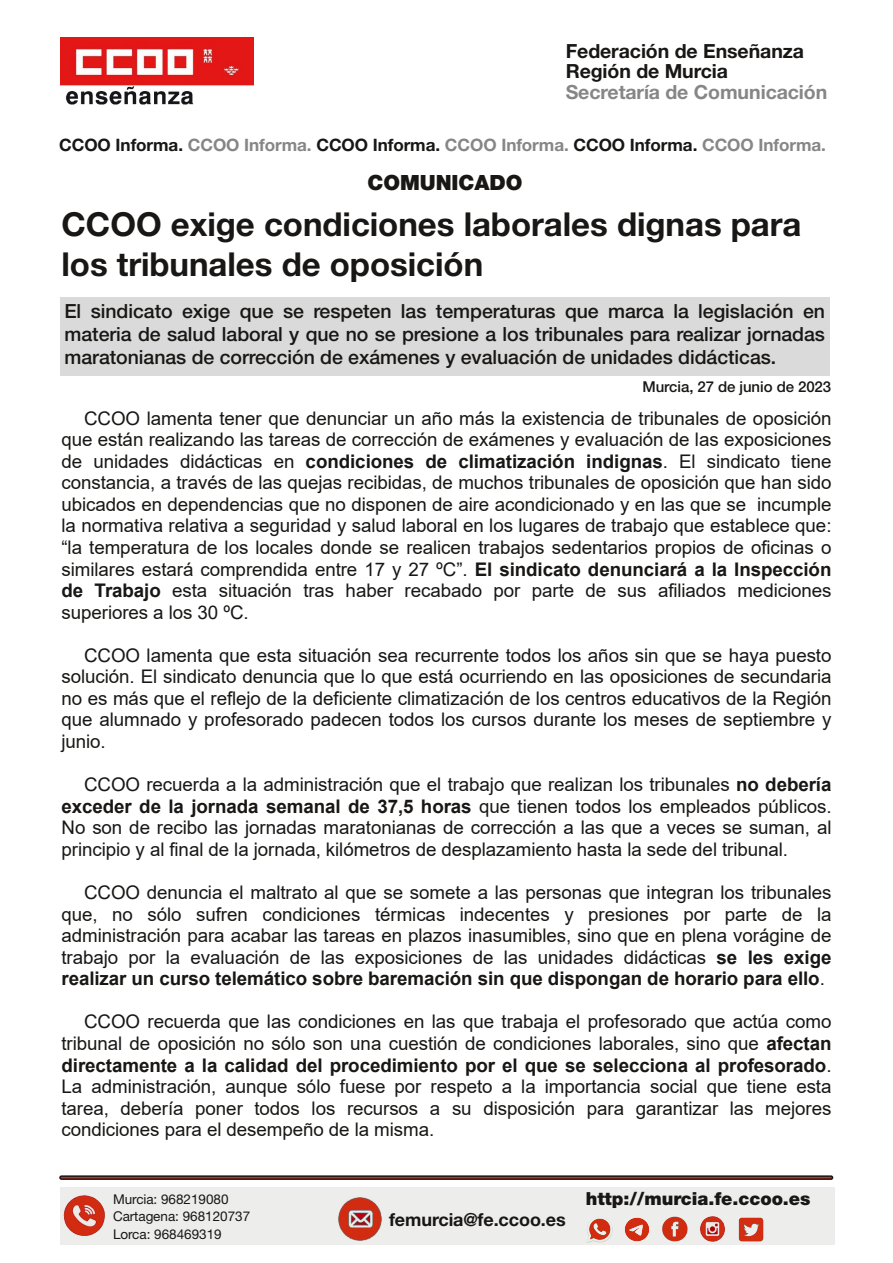
<style>
.page{position:relative;width:893px;height:1263px;background:#fff}
.page>*{position:absolute;margin:0;border:0;box-sizing:border-box;transform-origin:0 0}
.t1{font:700 33px/39.6px "Helvetica Neue LT Std";color:#181715}
.t2{font:900 21px "Helvetica Neue LT Std";color:#181715}
.t3{font:500 19.5px/23.4px "Helvetica Neue LT Std";color:#181715;text-align:justify}
.t4{font:700 19.5px/20.7px "Helvetica Neue LT Std";letter-spacing:-.005em;color:#181715}
.t5{font:700 19.5px "Helvetica Neue LT Std";letter-spacing:-.005em;color:#878686}
.t6{font:18.75px/21.6px "Arial";letter-spacing:-.005em;color:#181715;text-align:justify}
.t7{font:900 18px "Helvetica Neue LT Std";letter-spacing:-.005em;color:#181715}
.t8{font:700 18px "Helvetica Neue LT Std";letter-spacing:-.005em;color:#181715}
.t9{font:700 17.1px "Helvetica Neue LT Std";letter-spacing:-.005em;color:#181715}
.t10{font:500 15px "Helvetica Neue LT Std";letter-spacing:-.005em;color:#181715}
.t11{font:13.5px/16.2px "Helvetica Neue LT Std";color:#181715}
.s1{color:#878686}
.s2{font-weight:700}
</style>
<div class="page">
<div style="left:60px;top:1188px;width:774px;height:57px;background:#ededec"></div>
<img style="left:60px;top:38px;width:193px;height:67px">
<div style="left:60px;top:297px;width:769px;height:78px;background:#dadada"></div>
<div style="left:59px;top:1175px;width:774px;height:5px;border:2px solid #181715;border-radius:2px"></div>
<img style="left:63px;top:1195px;width:42px;height:41px">
<img style="left:338px;top:1197px;width:44px;height:44px">
<img style="left:587px;top:1218px;width:26px;height:25px">
<img style="left:624px;top:1217px;width:26px;height:25px">
<img style="left:700px;top:1216px;width:25px;height:26px">
<img style="left:738px;top:1217px;width:26px;height:25px">
<img style="left:662px;top:1216px;width:26px;height:26px">
<p class="t4" style="left:566px;top:43px;width:240px">Federación de Enseñanza<br>Región de Murcia</p>
<p class="t5" style="left:566px;top:85px;width:263px">Secretaría de Comunicación</p>
<p class="t9" style="left:59px;top:139px;width:768px">CCOO Informa. <span class="s1">CCOO Informa.</span> CCOO Informa. <span class="s1">CCOO Informa.</span> CCOO Informa. <span class="s1">CCOO Informa.</span></p>
<p class="t2" style="left:367px;top:175px;width:157px">COMUNICADO</p>
<h1 class="t1" style="left:61px;top:209px;width:741px">CCOO exige condiciones laborales dignas para los tribunales de oposición</h1>
<p class="t3" style="left:64px;top:302px;width:762px">El sindicato exige que se respeten las temperaturas que marca la legislación en materia de salud laboral y que no se presione a los tribunales para realizar jornadas maratonianas de corrección de exámenes y evaluación de unidades didácticas.</p>
<p class="t10" style="left:643px;top:381px;width:190px">Murcia, 27 de junio de 2023</p>
<p class="t6" style="left:61px;top:407px;width:771px;text-indent:22px">CCOO lamenta tener que denunciar un año más la existencia de tribunales de oposición que están realizando las tareas de corrección de exámenes y evaluación de las exposiciones de unidades didácticas en <span class="s2">condiciones de climatización indignas</span>. El sindicato tiene constancia, a través de las quejas recibidas, de muchos tribunales de oposición que han sido ubicados en dependencias que no disponen de aire acondicionado y en las que se incumple la normativa relativa a seguridad y salud laboral en los lugares de trabajo que establece que: “la temperatura de los locales donde se realicen trabajos sedentarios propios de oficinas o similares estará comprendida entre 17 y 27 ºC”. <span class="s2">El sindicato denunciará a la Inspección de Trabajo</span> esta situación tras haber recabado por parte de sus afiliados mediciones superiores a los 30 ºC.</p>
<p class="t6" style="left:61px;top:644px;width:771px;text-indent:22px">CCOO lamenta que esta situación sea recurrente todos los años sin que se haya puesto solución. El sindicato denuncia que lo que está ocurriendo en las oposiciones de secundaria no es más que el reflejo de la deficiente climatización de los centros educativos de la Región que alumnado y profesorado padecen todos los cursos durante los meses de septiembre y junio.</p>
<p class="t6" style="left:61px;top:774px;width:771px;text-indent:22px">CCOO recuerda a la administración que el trabajo que realizan los tribunales <span class="s2">no debería exceder de la jornada semanal de 37,5 horas</span> que tienen todos los empleados públicos.<br>No son de recibo las jornadas maratonianas de corrección a las que a veces se suman, al principio y al final de la jornada, kilómetros de desplazamiento hasta la sede del tribunal.</p>
<p class="t6" style="left:61px;top:882px;width:771px;text-indent:22px">CCOO denuncia el maltrato al que se somete a las personas que integran los tribunales que, no sólo sufren condiciones térmicas indecentes y presiones por parte de la administración para acabar las tareas en plazos inasumibles, sino que en plena vorágine de trabajo por la evaluación de las exposiciones de las unidades didácticas <span class="s2">se les exige realizar un curso telemático sobre baremación sin que dispongan de horario para ello</span>.</p>
<p class="t6" style="left:61px;top:1011px;width:771px;text-indent:22px">CCOO recuerda que las condiciones en las que trabaja el profesorado que actúa como tribunal de oposición no sólo son una cuestión de condiciones laborales, sino que <span class="s2">afectan directamente a la calidad del procedimiento por el que se selecciona al profesorado</span>.<br>La administración, aunque sólo fuese por respeto a la importancia social que tiene esta tarea, debería poner todos los recursos a su disposición para garantizar las mejores condiciones para el desempeño de la misma.</p>
<p class="t11" style="left:113px;top:1193px;width:139px">Murcia: 968219080<br>Cartagena: 968120737</p>
<p class="t11" style="left:113px;top:1227px;width:110px">Lorca: 968469319</p>
<p class="t8" style="left:389px;top:1213px;width:178px">femurcia@fe.ccoo.es</p>
<p class="t7" style="left:586px;top:1192px;width:226px">http://murcia.fe.ccoo.es</p>
</div>
